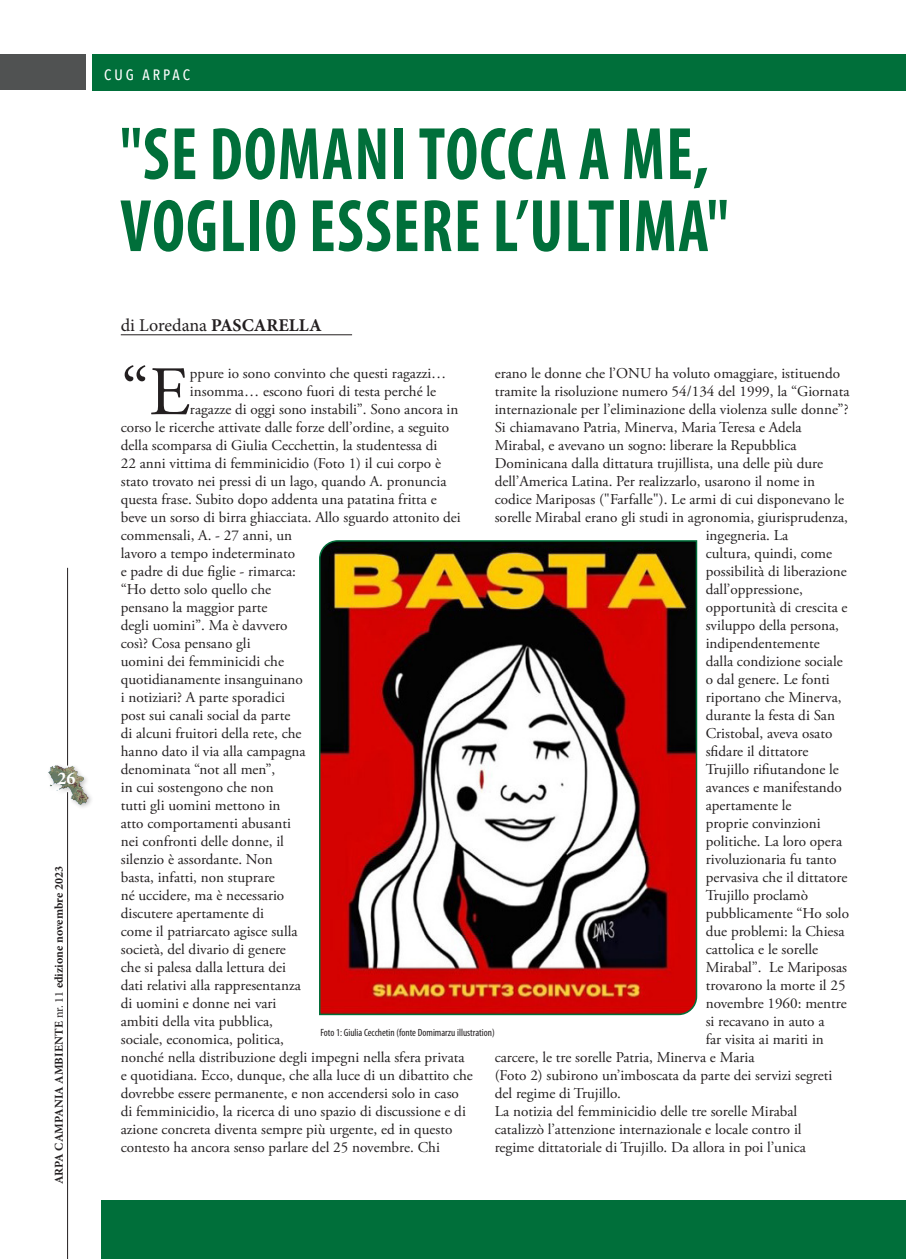
<style>
.page{position:relative;width:906px;height:1259px;background:#fff}
.page>*{position:absolute;margin:0;border:0;box-sizing:border-box;transform-origin:0 0}
.Heading{font:700 condensed 75px "Myriad Pro";letter-spacing:.02em;color:#006f3a;scale:.9 1}
.t1{font:69.3px "Adobe Garamond Pro";color:#231f20}
.t2{font:18px "Minion Pro";color:#231f20}
.t3{font:700 18px "Minion Pro";color:#fff}
.t4{font:15px/18px "Adobe Garamond Pro";color:#231f20}
.Header_Master_page{font:500 15px "Avenir Next Condensed";letter-spacing:.2em;color:#fff}
.t5{font:700 12px "Minion Pro";color:#231f20}
.t6{font:condensed 10.5px "Myriad Pro";color:#231f20}
.s1{font-weight:400}
.s2{font-weight:700}
</style>
<div class="page">
<svg style="left:319px;top:540px;width:379px;height:476px"></svg>
<div style="left:0;top:54px;width:85px;height:36px;background:#505252"></div>
<div style="left:92px;top:54px;width:814px;height:36px;background:#006f3a"></div>
<div style="left:101px;top:1200px;width:805px;height:59px;background:#006f3a"></div>
<hr style="left:121px;top:334px;width:231px;height:1px;background:#231f20">
<img style="left:48px;top:763px;width:44px;height:43px">
<hr style="left:67px;top:568px;width:1px;height:197px;background:#231f20">
<hr style="left:67px;top:792px;width:1px;height:467px;background:#231f20">
<p class="t3" style="left:58px;top:765px;width:19px">26</p>
<p class="t5" style="left:51px;top:1184px;width:319px;rotate:-90deg">ARPA CAMPANIA AMBIENTE <span class="s1">nr. 11</span> edizione novembre 2023</p>
<p class="Header_Master_page" style="left:104px;top:66px;width:88px">CUG ARPAC</p>
<p class="Heading" style="left:120px;top:107px;width:656px">"SE DOMANI TOCCA A ME,</p>
<p class="Heading" style="left:120px;top:179px;width:677px">VOGLIO ESSERE L’ULTIMA"</p>
<p class="t2" style="left:121px;top:313px;width:203px">di Loredana <span class="s2">PASCARELLA</span></p>
<p class="t1" style="left:121px;top:350px;width:71px">“E</p>
<p class="t4" style="left:190px;top:365px;width:258px">ppure io sono convinto che questi ragazzi…</p>
<p class="t4" style="left:495px;top:365px;width:356px">erano le donne che l’ONU ha voluto omaggiare, istituendo tramite la risoluzione numero 54/134 del 1999, la “Giornata internazionale per l’eliminazione della violenza sulle donne”?</p>
<p class="t4" style="left:495px;top:419px;width:308px">Si chiamavano Patria, Minerva, Maria Teresa e Adela</p>
<p class="t4" style="left:495px;top:437px;width:303px">Mirabal, e avevano un sogno: liberare la Repubblica</p>
<p class="t4" style="left:495px;top:455px;width:330px">Dominicana dalla dittatura trujillista, una delle più dure</p>
<p class="t4" style="left:495px;top:473px;width:322px">dell’America Latina. Per realizzarlo, usarono il nome in</p>
<p class="t4" style="left:495px;top:491px;width:351px">codice Mariposas ("Farfalle"). Le armi di cui disponevano le</p>
<p class="t4" style="left:495px;top:509px;width:355px">sorelle Mirabal erano gli studi in agronomia, giurisprudenza,</p>
<p class="t4" style="left:706px;top:527px;width:84px">ingegneria. La</p>
<p class="t4" style="left:706px;top:545px;width:128px">cultura, quindi, come</p>
<p class="t4" style="left:706px;top:563px;width:143px">possibilità di liberazione</p>
<p class="t4" style="left:706px;top:581px;width:99px">dall’oppressione,</p>
<p class="t4" style="left:706px;top:599px;width:143px">opportunità di crescita e</p>
<p class="t4" style="left:706px;top:617px;width:135px">sviluppo della persona,</p>
<p class="t4" style="left:706px;top:635px;width:115px">indipendentemente</p>
<p class="t4" style="left:706px;top:653px;width:138px">dalla condizione sociale</p>
<p class="t4" style="left:705px;top:671px;width:126px">o dal genere. Le fonti</p>
<p class="t4" style="left:705px;top:689px;width:137px">riportano che Minerva,</p>
<p class="t4" style="left:705px;top:707px;width:131px">durante la festa di San</p>
<p class="t4" style="left:705px;top:725px;width:128px">Cristobal, aveva osato</p>
<p class="t4" style="left:705px;top:743px;width:104px">sfidare il dittatore</p>
<p class="t4" style="left:705px;top:761px;width:135px">Trujillo rifiutandone le</p>
<p class="t4" style="left:705px;top:779px;width:138px">avances e manifestando</p>
<p class="t4" style="left:705px;top:797px;width:87px">apertamente le</p>
<p class="t4" style="left:705px;top:815px;width:116px">proprie convinzioni</p>
<p class="t4" style="left:705px;top:833px;width:138px">politiche. La loro opera</p>
<p class="t4" style="left:705px;top:851px;width:132px">rivoluzionaria fu tanto</p>
<p class="t4" style="left:705px;top:869px;width:143px">pervasiva che il dittatore</p>
<p class="t4" style="left:705px;top:887px;width:104px">Trujillo proclamò</p>
<p class="t4" style="left:705px;top:905px;width:145px">pubblicamente “Ho solo</p>
<p class="t4" style="left:705px;top:923px;width:140px">due problemi: la Chiesa</p>
<p class="t4" style="left:705px;top:941px;width:114px">cattolica e le sorelle</p>
<p class="t4" style="left:705px;top:959px;width:143px">Mirabal”. Le Mariposas</p>
<p class="t4" style="left:705px;top:977px;width:141px">trovarono la morte il 25</p>
<p class="t4" style="left:705px;top:995px;width:142px">novembre 1960: mentre</p>
<p class="t4" style="left:705px;top:1013px;width:120px">si recavano in auto a</p>
<p class="t4" style="left:705px;top:1031px;width:120px">far visita ai mariti in</p>
<p class="t4" style="left:495px;top:1049px;width:261px">carcere, le tre sorelle Patria, Minerva e Maria</p>
<p class="t4" style="left:495px;top:1067px;width:339px">(Foto 2) subirono un’imboscata da parte dei servizi segreti del regime di Trujillo.</p>
<p class="t4" style="left:495px;top:1103px;width:313px">La notizia del femminicidio delle tre sorelle Mirabal catalizzò l’attenzione internazionale e locale contro il regime dittatoriale di Trujillo. Da allora in poi l’unica</p>
<p class="t4" style="left:190px;top:383px;width:248px">insomma… escono fuori di testa perché le</p>
<p class="t4" style="left:190px;top:401px;width:270px">ragazze di oggi sono instabili”. Sono ancora in</p>
<p class="t4" style="left:121px;top:419px;width:330px">corso le ricerche attivate dalle forze dell’ordine, a seguito</p>
<p class="t4" style="left:121px;top:437px;width:318px">della scomparsa di Giulia Cecchettin, la studentessa di</p>
<p class="t4" style="left:121px;top:455px;width:322px">22 anni vittima di femminicidio (Foto 1) il cui corpo è</p>
<p class="t4" style="left:121px;top:473px;width:327px">stato trovato nei pressi di un lago, quando A. pronuncia</p>
<p class="t4" style="left:121px;top:491px;width:317px">questa frase. Subito dopo addenta una patatina fritta e</p>
<p class="t4" style="left:121px;top:509px;width:341px">beve un sorso di birra ghiacciata. Allo sguardo attonito dei</p>
<p class="t4" style="left:121px;top:527px;width:173px">commensali, A. - 27 anni, un</p>
<p class="t4" style="left:121px;top:545px;width:176px">lavoro a tempo indeterminato</p>
<p class="t4" style="left:121px;top:563px;width:177px">e padre di due figlie - rimarca:</p>
<p class="t4" style="left:121px;top:581px;width:152px">“Ho detto solo quello che</p>
<p class="t4" style="left:121px;top:599px;width:148px">pensano la maggior parte</p>
<p class="t4" style="left:121px;top:617px;width:168px">degli uomini”. Ma è davvero</p>
<p class="t4" style="left:121px;top:635px;width:131px">così? Cosa pensano gli</p>
<p class="t4" style="left:121px;top:653px;width:165px">uomini dei femminicidi che</p>
<p class="t4" style="left:121px;top:671px;width:183px">quotidianamente insanguinano</p>
<p class="t4" style="left:121px;top:689px;width:166px">i notiziari? A parte sporadici</p>
<p class="t4" style="left:121px;top:707px;width:171px">post sui canali social da parte</p>
<p class="t4" style="left:121px;top:725px;width:182px">di alcuni fruitori della rete, che</p>
<p class="t4" style="left:121px;top:743px;width:186px">hanno dato il via alla campagna</p>
<p class="t4" style="left:121px;top:761px;width:156px">denominata “not all men”,</p>
<p class="t4" style="left:121px;top:779px;width:155px">in cui sostengono che non</p>
<p class="t4" style="left:121px;top:797px;width:161px">tutti gli uomini mettono in</p>
<p class="t4" style="left:121px;top:815px;width:172px">atto comportamenti abusanti</p>
<p class="t4" style="left:121px;top:833px;width:165px">nei confronti delle donne, il</p>
<p class="t4" style="left:121px;top:851px;width:153px">silenzio è assordante. Non</p>
<p class="t4" style="left:121px;top:869px;width:156px">basta, infatti, non stuprare</p>
<p class="t4" style="left:121px;top:887px;width:165px">né uccidere, ma è necessario</p>
<p class="t4" style="left:121px;top:905px;width:145px">discutere apertamente di</p>
<p class="t4" style="left:121px;top:923px;width:178px">come il patriarcato agisce sulla</p>
<p class="t4" style="left:121px;top:941px;width:167px">società, del divario di genere</p>
<p class="t4" style="left:121px;top:959px;width:167px">che si palesa dalla lettura dei</p>
<p class="t4" style="left:121px;top:977px;width:181px">dati relativi alla rappresentanza</p>
<p class="t4" style="left:121px;top:995px;width:157px">di uomini e donne nei vari</p>
<p class="t4" style="left:121px;top:1013px;width:154px">ambiti della vita pubblica,</p>
<p class="t4" style="left:121px;top:1031px;width:165px">sociale, economica, politica,</p>
<p class="t4" style="left:121px;top:1049px;width:345px">nonché nella distribuzione degli impegni nella sfera privata</p>
<p class="t4" style="left:121px;top:1067px;width:354px">e quotidiana. Ecco, dunque, che alla luce di un dibattito che</p>
<p class="t4" style="left:121px;top:1085px;width:340px">dovrebbe essere permanente, e non accendersi solo in caso</p>
<p class="t4" style="left:121px;top:1103px;width:346px">di femminicidio, la ricerca di uno spazio di discussione e di</p>
<p class="t4" style="left:121px;top:1121px;width:333px">azione concreta diventa sempre più urgente, ed in questo</p>
<p class="t4" style="left:121px;top:1139px;width:321px">contesto ha ancora senso parlare del 25 novembre. Chi</p>
<p class="t6" style="left:320px;top:1026px;width:176px">Foto 1: Giulia Cecchetin (fonte Domimarzu illustration)</p>
</div>
